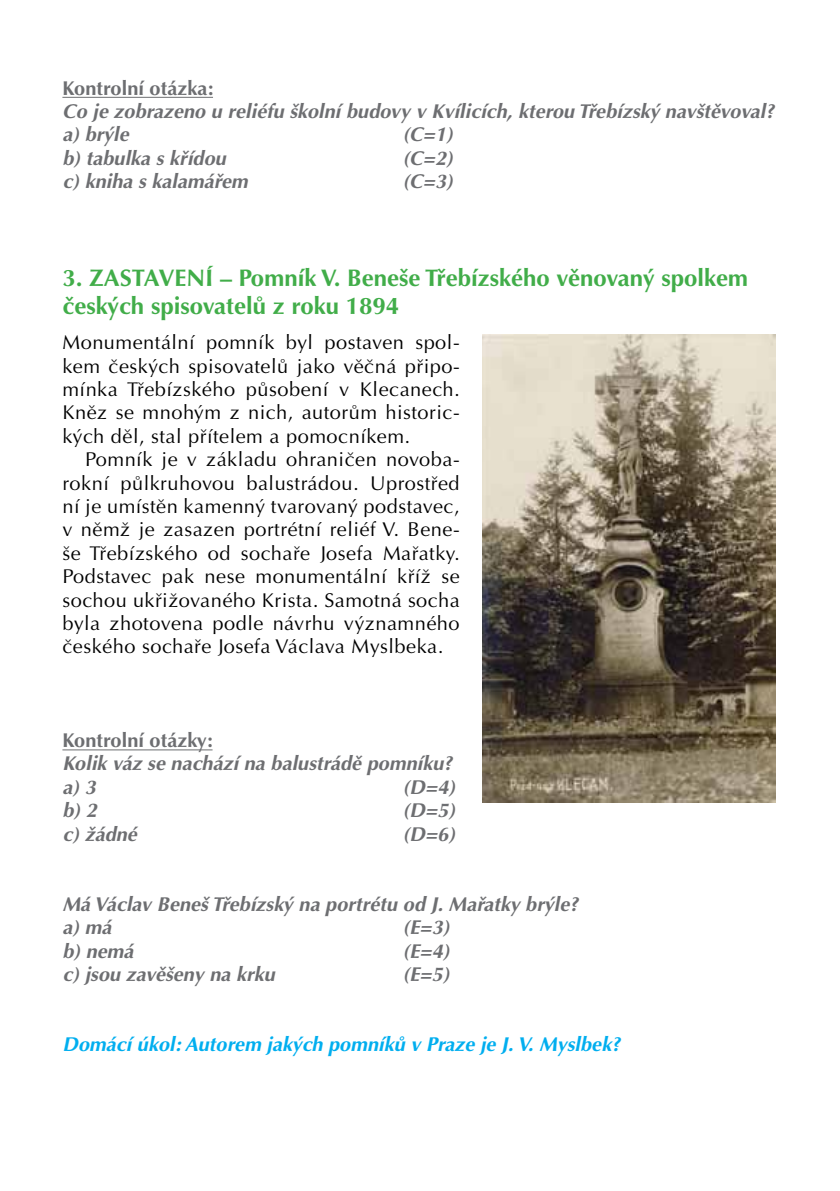
<style>
.page{position:relative;width:840px;height:1191px;background:#fff}
.page>*{position:absolute;margin:0;border:0;box-sizing:border-box;transform-origin:0 0}
.t1{font:700 24px/28px "Optima CE";color:#41ad49}
.t2{font:20px/23.4px "Optima CE";letter-spacing:.025em;color:#000;text-align:justify}
.t3{font:italic 700 20px/23.4px "Optima CE";color:#6d6e71}
.t4{font:italic 700 20px "Optima CE";color:#00aeef}
.t5{font:700 20px "Optima CE";color:#6d6e71}
</style>
<div class="page">
<hr style="left:62px;top:97px;width:151px;height:1px;background:#6d6e71">
<hr style="left:62px;top:749px;width:150px;height:1px;background:#6d6e71">
<img style="left:482px;top:334px;width:293px;height:468px">
<p class="t5" style="left:62px;top:76px;width:152px">Kontrolní otázka:</p>
<p class="t3" style="left:62px;top:100px;width:713px">Co je zobrazeno u reliéfu školní budovy v Kvílicích, kterou Třebízský navštěvoval? a) brýle</p>
<p class="t3" style="left:403px;top:123px;width:51px">(C=1)</p>
<p class="t3" style="left:62px;top:146px;width:165px">b) tabulka s křídou</p>
<p class="t3" style="left:403px;top:146px;width:51px">(C=2)</p>
<p class="t3" style="left:62px;top:170px;width:187px">c) kniha s kalamářem</p>
<p class="t3" style="left:403px;top:170px;width:51px">(C=3)</p>
<p class="t1" style="left:62px;top:264px;width:687px">3. ZASTAVENÍ – Pomník V. Beneše Třebízského věnovaný spolkem českých spisovatelů z roku 1894</p>
<p class="t2" style="left:62px;top:331px;width:398px">Monumentální pomník byl postaven spol&shy;kem českých spisovatelů jako věčná připo&shy;mínka Třebízského působení v Klecanech.<br>Kněz se mnohým z nich, autorům historic&shy;kých děl, stal přítelem a pomocníkem.</p>
<p class="t2" style="left:62px;top:448px;width:398px;text-indent:23px">Pomník je v základu ohraničen novoba&shy;rokní půlkruhovou balustrádou. Uprostřed ní je umístěn kamenný tvarovaný podstavec, v němž je zasazen portrétní reliéf V. Bene&shy;še Třebízského od sochaře Josefa Mařatky.<br>Podstavec pak nese monumentální kříž se sochou ukřižovaného Krista. Samotná socha byla zhotovena podle návrhu významného českého sochaře Josefa Václava Myslbeka.</p>
<p class="t5" style="left:62px;top:728px;width:151px">Kontrolní otázky:</p>
<p class="t3" style="left:62px;top:752px;width:391px">Kolik váz se nachází na balustrádě pomníku? a) 3</p>
<p class="t3" style="left:403px;top:775px;width:54px">(D=4)</p>
<p class="t3" style="left:62px;top:799px;width:36px">b) 2</p>
<p class="t3" style="left:403px;top:799px;width:54px">(D=5)</p>
<p class="t3" style="left:62px;top:822px;width:76px">c) žádné</p>
<p class="t3" style="left:403px;top:822px;width:54px">(D=6)</p>
<p class="t3" style="left:62px;top:892px;width:517px">Má Václav Beneš Třebízský na portrétu od J. Mařatky brýle? a) má</p>
<p class="t3" style="left:403px;top:916px;width:48px">(E=3)</p>
<p class="t3" style="left:62px;top:939px;width:73px">b) nemá</p>
<p class="t3" style="left:403px;top:939px;width:48px">(E=4)</p>
<p class="t3" style="left:62px;top:963px;width:214px">c) jsou zavěšeny na krku</p>
<p class="t3" style="left:403px;top:963px;width:48px">(E=5)</p>
<p class="t4" style="left:62px;top:1033px;width:559px">Domácí úkol: Autorem jakých pomníků v Praze je J. V. Myslbek?</p>
</div>
